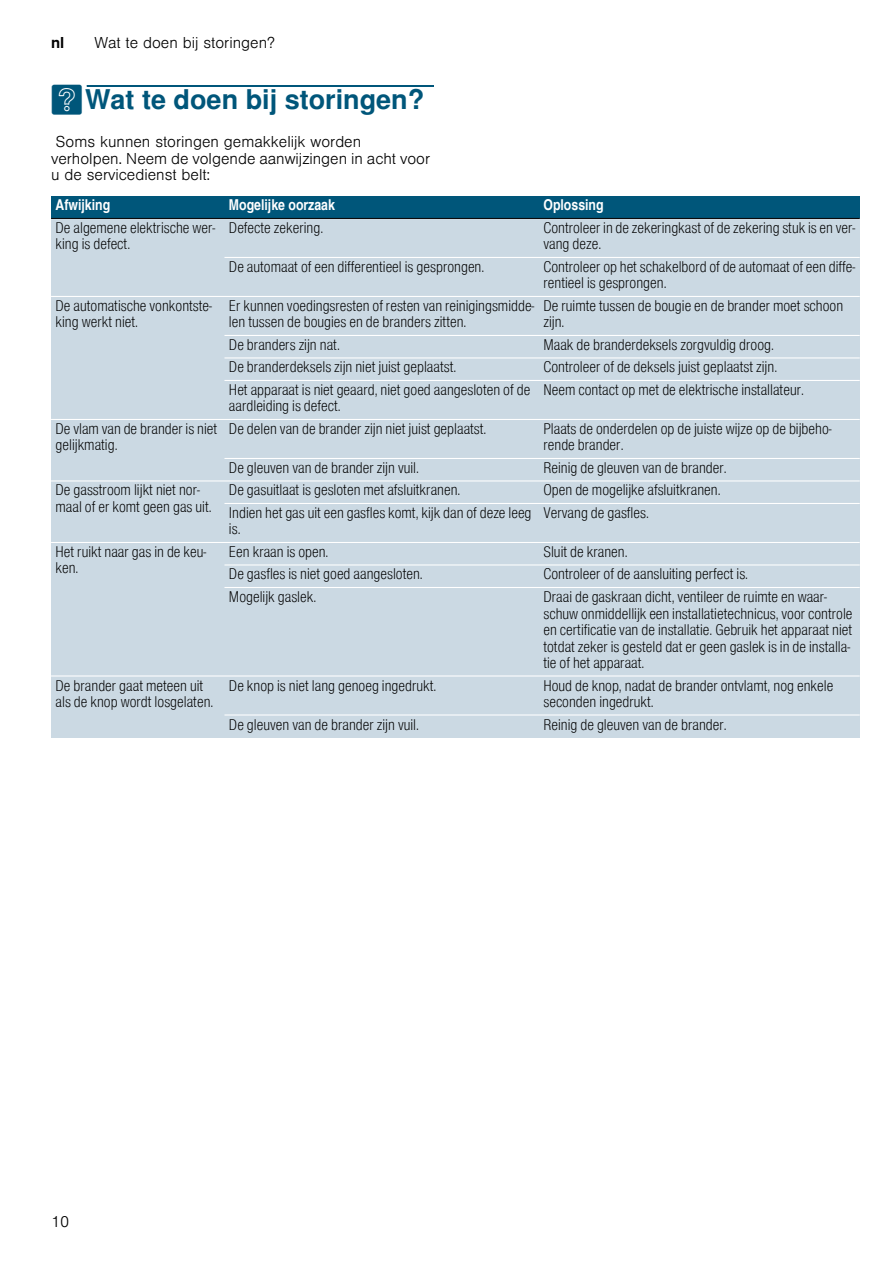
<style>
.page{position:relative;width:893px;height:1263px;background:#fff}
.page>*{position:absolute;margin:0;border:0;box-sizing:border-box;transform-origin:0 0}
.t1{font:700 27px "Nimbus San L";color:#00567a}
.t2{font:15px/16.5px "Nimbus San L Lig Con";color:#000}
.t3{font:300 15px/16.5px "Nimbus San L";color:#000}
.t4{font:15px "Nimbus San L Bol Con";color:#fff}
.t5{font:700 15px "Nimbus San L";color:#000}
.s1{font-family:"BSH Symb PG2";font-weight:400}
</style>
<div class="page">
<div style="left:87px;top:85px;width:347px;height:2px;border:1px solid #00567a"></div>
<div style="left:51px;top:196px;width:173px;height:22px;background:#00567a"></div>
<div style="left:224px;top:196px;width:315px;height:22px;background:#00567a"></div>
<div style="left:539px;top:196px;width:320px;height:22px;background:#00567a"></div>
<div style="left:51px;top:218px;width:173px;height:78px;background:#cbd9e3"></div>
<div style="left:224px;top:218px;width:315px;height:39px;background:#cbd9e3"></div>
<div style="left:539px;top:218px;width:320px;height:39px;background:#cbd9e3"></div>
<div style="left:224px;top:257px;width:315px;height:39px;background:#cbd9e3"></div>
<div style="left:539px;top:257px;width:320px;height:39px;background:#cbd9e3"></div>
<div style="left:51px;top:296px;width:173px;height:123px;background:#cbd9e3"></div>
<div style="left:224px;top:296px;width:315px;height:39px;background:#cbd9e3"></div>
<div style="left:539px;top:296px;width:320px;height:39px;background:#cbd9e3"></div>
<div style="left:224px;top:335px;width:315px;height:23px;background:#cbd9e3"></div>
<div style="left:539px;top:335px;width:320px;height:23px;background:#cbd9e3"></div>
<div style="left:224px;top:358px;width:315px;height:22px;background:#cbd9e3"></div>
<div style="left:539px;top:358px;width:320px;height:22px;background:#cbd9e3"></div>
<div style="left:224px;top:380px;width:315px;height:39px;background:#cbd9e3"></div>
<div style="left:539px;top:380px;width:320px;height:39px;background:#cbd9e3"></div>
<div style="left:51px;top:419px;width:173px;height:62px;background:#cbd9e3"></div>
<div style="left:224px;top:419px;width:315px;height:39px;background:#cbd9e3"></div>
<div style="left:539px;top:419px;width:320px;height:39px;background:#cbd9e3"></div>
<div style="left:224px;top:458px;width:315px;height:23px;background:#cbd9e3"></div>
<div style="left:539px;top:458px;width:320px;height:23px;background:#cbd9e3"></div>
<div style="left:51px;top:481px;width:173px;height:61px;background:#cbd9e3"></div>
<div style="left:224px;top:481px;width:315px;height:22px;background:#cbd9e3"></div>
<div style="left:539px;top:481px;width:320px;height:22px;background:#cbd9e3"></div>
<div style="left:224px;top:503px;width:315px;height:39px;background:#cbd9e3"></div>
<div style="left:539px;top:503px;width:320px;height:39px;background:#cbd9e3"></div>
<div style="left:51px;top:542px;width:173px;height:134px;background:#cbd9e3"></div>
<div style="left:224px;top:542px;width:315px;height:23px;background:#cbd9e3"></div>
<div style="left:539px;top:542px;width:320px;height:23px;background:#cbd9e3"></div>
<div style="left:224px;top:565px;width:315px;height:22px;background:#cbd9e3"></div>
<div style="left:539px;top:565px;width:320px;height:22px;background:#cbd9e3"></div>
<div style="left:224px;top:587px;width:315px;height:89px;background:#cbd9e3"></div>
<div style="left:539px;top:587px;width:320px;height:89px;background:#cbd9e3"></div>
<div style="left:51px;top:676px;width:173px;height:61px;background:#cbd9e3"></div>
<div style="left:224px;top:676px;width:315px;height:39px;background:#cbd9e3"></div>
<div style="left:539px;top:676px;width:320px;height:39px;background:#cbd9e3"></div>
<div style="left:224px;top:715px;width:315px;height:22px;background:#cbd9e3"></div>
<div style="left:539px;top:715px;width:320px;height:22px;background:#cbd9e3"></div>
<hr style="left:51px;top:218px;width:808px;height:1px;background:#000">
<hr style="left:224px;top:257px;width:635px;height:1px;background:#fff">
<hr style="left:51px;top:296px;width:808px;height:1px;background:#fff">
<hr style="left:224px;top:335px;width:635px;height:1px;background:#fff">
<hr style="left:224px;top:357px;width:635px;height:1px;background:#fff">
<hr style="left:224px;top:380px;width:635px;height:1px;background:#fff">
<hr style="left:51px;top:419px;width:808px;height:1px;background:#fff">
<hr style="left:224px;top:458px;width:635px;height:1px;background:#fff">
<hr style="left:51px;top:480px;width:808px;height:1px;background:#fff">
<hr style="left:224px;top:503px;width:635px;height:1px;background:#fff">
<hr style="left:51px;top:542px;width:808px;height:1px;background:#fff">
<hr style="left:224px;top:564px;width:635px;height:1px;background:#fff">
<hr style="left:224px;top:587px;width:635px;height:1px;background:#fff">
<hr style="left:51px;top:675px;width:808px;height:1px;background:#fff">
<hr style="left:224px;top:714px;width:635px;height:1px;background:#fff">
<p class="t5" style="left:51px;top:34px;width:15px">nl</p>
<p class="t3" style="left:94px;top:33px;width:182px">Wat te doen bij storingen?</p>
<h1 class="t1" style="left:51px;top:83px;width:375px"><span class="s1">3</span>Wat te doen bij storingen?</h1>
<p class="t3" style="left:51px;top:132px;width:380px;text-indent:5px">Soms kunnen storingen gemakkelijk worden verholpen. Neem de volgende aanwijzingen in acht voor u de servicedienst belt:</p>
<p class="t4" style="left:56px;top:196px;width:56px">Afwijking</p>
<p class="t4" style="left:229px;top:196px;width:107px">Mogelijke oorzaak</p>
<p class="t4" style="left:543px;top:196px;width:62px">Oplossing</p>
<p class="t2" style="left:56px;top:219px;width:161px">De algemene elektrische wer&shy;king is defect.</p>
<p class="t2" style="left:229px;top:219px;width:96px">Defecte zekering.</p>
<p class="t2" style="left:543px;top:219px;width:313px">Controleer in de zekeringkast of de zekering stuk is en ver&shy;vang deze.</p>
<p class="t2" style="left:229px;top:258px;width:257px">De automaat of een differentieel is gesprongen.</p>
<p class="t2" style="left:543px;top:258px;width:313px">Controleer op het schakelbord of de automaat of een diffe&shy;rentieel is gesprongen.</p>
<p class="t2" style="left:56px;top:297px;width:158px">De automatische vonkontste&shy;king werkt niet.</p>
<p class="t2" style="left:229px;top:297px;width:307px">Er kunnen voedingsresten of resten van reinigingsmidde&shy;len tussen de bougies en de branders zitten.</p>
<p class="t2" style="left:543px;top:297px;width:301px">De ruimte tussen de bougie en de brander moet schoon zijn.</p>
<p class="t2" style="left:229px;top:336px;width:112px">De branders zijn nat.</p>
<p class="t2" style="left:543px;top:336px;width:232px">Maak de branderdeksels zorgvuldig droog.</p>
<p class="t2" style="left:229px;top:358px;width:229px">De branderdeksels zijn niet juist geplaatst.</p>
<p class="t2" style="left:543px;top:358px;width:235px">Controleer of de deksels juist geplaatst zijn.</p>
<p class="t2" style="left:229px;top:381px;width:303px">Het apparaat is niet geaard, niet goed aangesloten of de aardleiding is defect.</p>
<p class="t2" style="left:543px;top:381px;width:262px">Neem contact op met de elektrische installateur.</p>
<p class="t2" style="left:56px;top:420px;width:163px">De vlam van de brander is niet gelijkmatig.</p>
<p class="t2" style="left:229px;top:420px;width:259px">De delen van de brander zijn niet juist geplaatst.</p>
<p class="t2" style="left:543px;top:420px;width:290px">Plaats de onderdelen op de juiste wijze op de bijbeho&shy;rende brander.</p>
<p class="t2" style="left:229px;top:459px;width:192px">De gleuven van de brander zijn vuil.</p>
<p class="t2" style="left:543px;top:459px;width:185px">Reinig de gleuven van de brander.</p>
<p class="t2" style="left:56px;top:481px;width:158px">De gasstroom lijkt niet nor&shy;maal of er komt geen gas uit.</p>
<p class="t2" style="left:229px;top:481px;width:233px">De gasuitlaat is gesloten met afsluitkranen.</p>
<p class="t2" style="left:543px;top:481px;width:179px">Open de mogelijke afsluitkranen.</p>
<p class="t2" style="left:229px;top:504px;width:304px">Indien het gas uit een gasfles komt, kijk dan of deze leeg is.</p>
<p class="t2" style="left:543px;top:504px;width:107px">Vervang de gasfles.</p>
<p class="t2" style="left:56px;top:543px;width:152px">Het ruikt naar gas in de keu&shy;ken.</p>
<p class="t2" style="left:229px;top:543px;width:101px">Een kraan is open.</p>
<p class="t2" style="left:543px;top:543px;width:86px">Sluit de kranen.</p>
<p class="t2" style="left:229px;top:565px;width:195px">De gasfles is niet goed aangesloten.</p>
<p class="t2" style="left:543px;top:565px;width:206px">Controleer of de aansluiting perfect is.</p>
<p class="t2" style="left:229px;top:588px;width:89px">Mogelijk gaslek.</p>
<p class="t2" style="left:543px;top:588px;width:310px">Draai de gaskraan dicht, ventileer de ruimte en waar&shy;schuw onmiddellijk een installatietechnicus, voor controle en certificatie van de installatie. Gebruik het apparaat niet totdat zeker is gesteld dat er geen gaslek is in de installa&shy;tie of het apparaat.</p>
<p class="t2" style="left:56px;top:676px;width:159px">De brander gaat meteen uit als de knop wordt losgelaten.</p>
<p class="t2" style="left:229px;top:676px;width:209px">De knop is niet lang genoeg ingedrukt.</p>
<p class="t2" style="left:543px;top:676px;width:291px">Houd de knop, nadat de brander ontvlamt, nog enkele seconden ingedrukt.</p>
<p class="t2" style="left:229px;top:715px;width:192px">De gleuven van de brander zijn vuil.</p>
<p class="t2" style="left:543px;top:715px;width:185px">Reinig de gleuven van de brander.</p>
<p class="t3" style="left:51px;top:1212px;width:20px">10</p>
</div>
